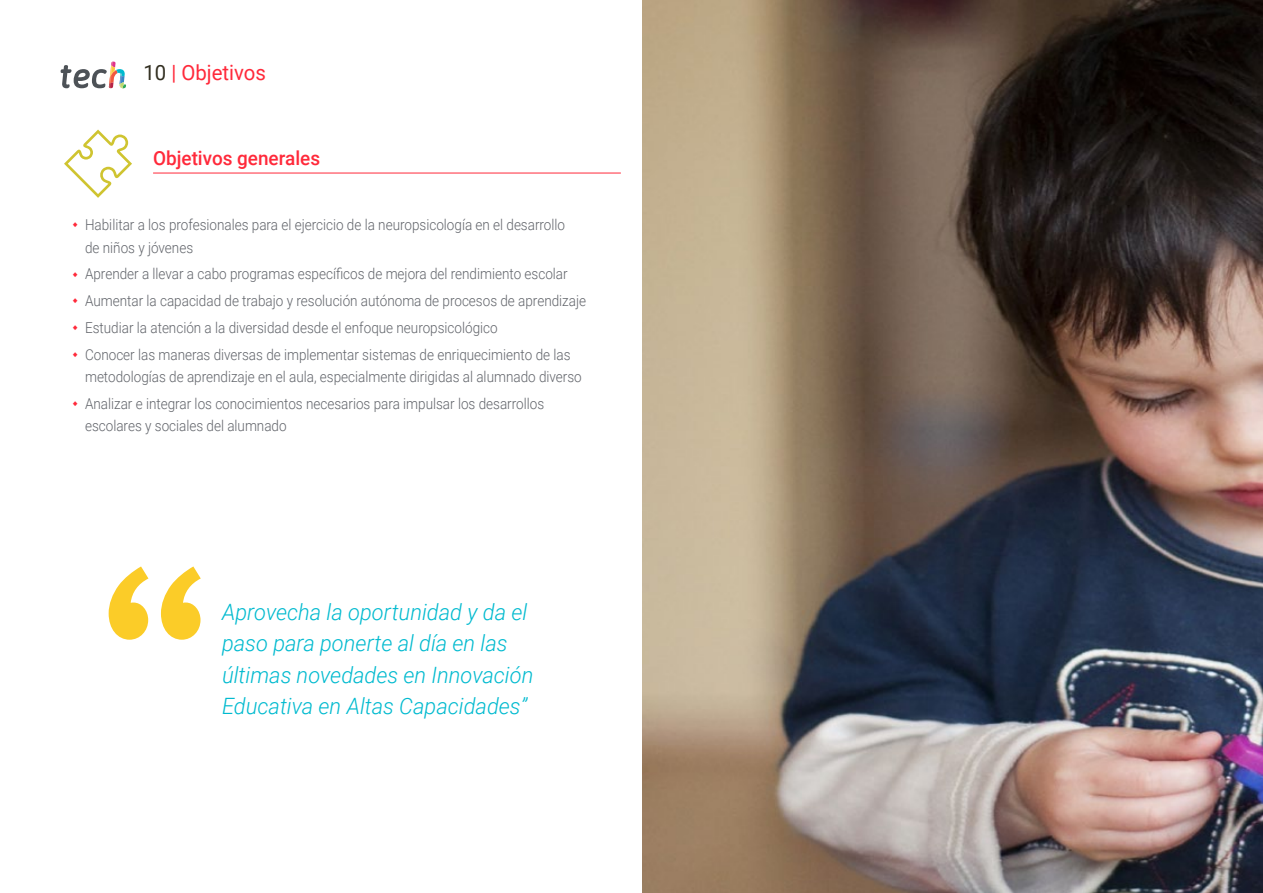
<style>
.page{position:relative;width:1263px;height:893px;background:#fff}
.page>*{position:absolute;margin:0;border:0;box-sizing:border-box;transform-origin:0 0}
.t1{font:italic 300 22.5px/31.5px "Roboto";color:#00bacf}
.t2{font:21px "Roboto";color:#ff293a}
.t3{font:500 19.5px "Roboto";color:#ff293a}
.t4{font:300 15px/26.7px "Roboto";color:#61646a;scale:.9 1}
.s1{color:#312e20}
</style>
<div class="page">
<hr style="left:153px;top:173px;width:468px;height:1px;background:#ff293a">
<svg style="left:64px;top:130px;width:68px;height:68px"></svg>
<svg style="left:109px;top:566px;width:92px;height:74px"></svg>
<svg style="left:61px;top:62px;width:65px;height:27px"></svg>
<img style="left:642px;top:0;width:621px;height:893px">
<h2 class="t2" style="left:144px;top:57px;width:124px"><span class="s1">10</span> | Objetivos</h2>
<h3 class="t3" style="left:153px;top:144px;width:169px">Objetivos generales</h3>
<p class="t4" style="left:85px;top:213px;width:535px;line-height:22.5px">Habilitar a los profesionales para el ejercicio de la neuropsicología en el desarrollo de niños y jóvenes</p>
<p class="t4" style="left:85px;top:260px;width:558px">Aprender a llevar a cabo programas específicos de mejora del rendimiento escolar Aumentar la capacidad de trabajo y resolución autónoma de procesos de aprendizaje Estudiar la atención a la diversidad desde el enfoque neuropsicológico<br>Conocer las maneras diversas de implementar sistemas de enriquecimiento de las</p>
<p class="t4" style="left:85px;top:363px;width:553px">metodologías de aprendizaje en el aula, especialmente dirigidas al alumnado diverso<br>Analizar e integrar los conocimientos necesarios para impulsar los desarrollos</p>
<p class="t4" style="left:85px;top:412px;width:226px">escolares y sociales del alumnado</p>
<h1 class="t1" style="left:222px;top:595px;width:313px">Aprovecha la oportunidad y da el paso para ponerte al día en las últimas novedades en Innovación<br>Educativa en Altas Capacidades”</h1>
</div>
